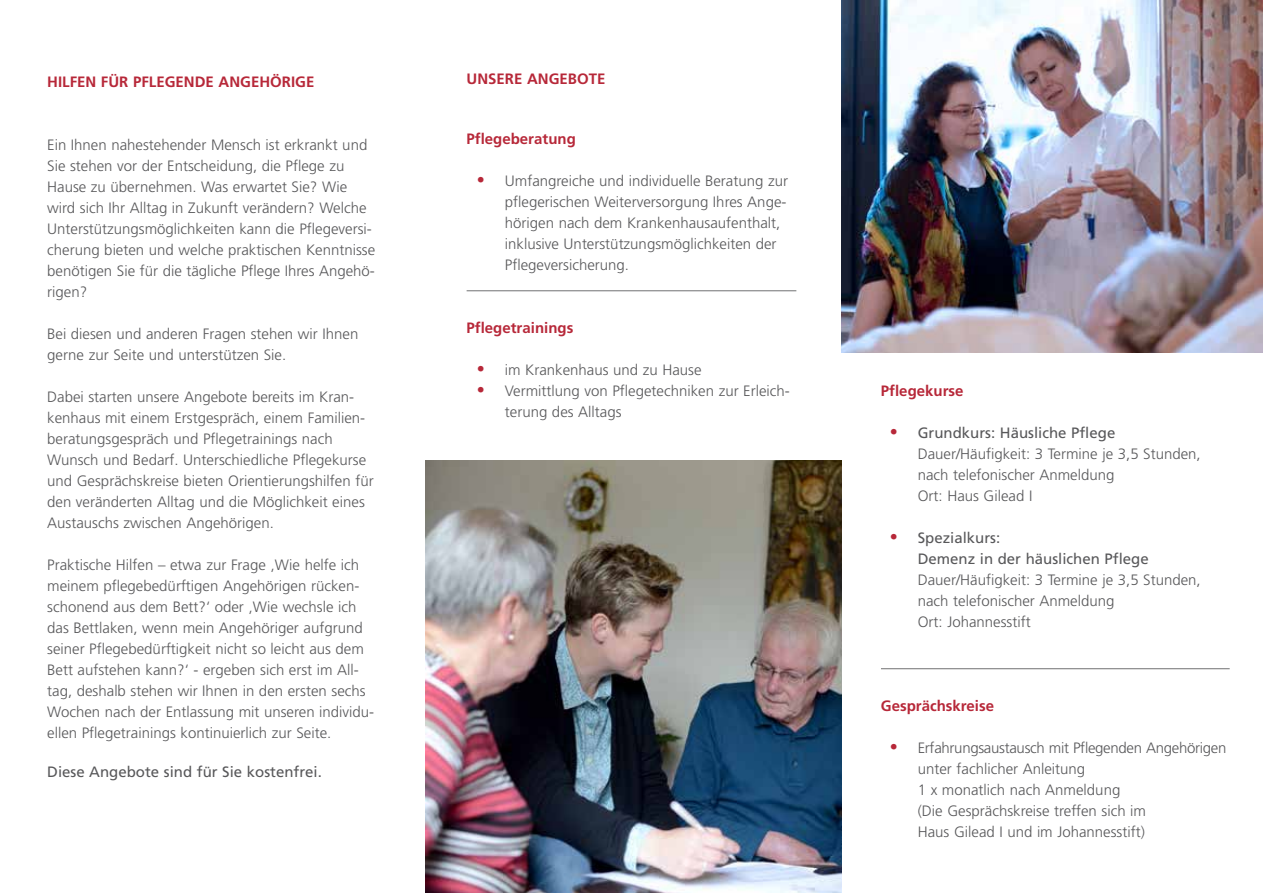
<style>
.page{position:relative;width:1263px;height:893px;background:#fff}
.page>*{position:absolute;margin:0;border:0;box-sizing:border-box;transform-origin:0 0}
.t1{font:300 15px/21px "Frutiger LT Std";color:#58585a}
.t2{font:700 15px "Frutiger LT Std";color:#b72839}
.t3{font:15px/21px "Frutiger LT Std";color:#58585a}
.s1{font-family:"Formata BQ";font-weight:700;font-size:18px;color:#b72839}
.s2{font-weight:400}
</style>
<div class="page">
<hr style="left:467px;top:290px;width:329px;height:1px;background:#707172">
<img style="left:841px;top:0;width:422px;height:352px">
<hr style="left:881px;top:668px;width:349px;height:1px;background:#707172">
<img style="left:426px;top:460px;width:415px;height:433px">
<p class="t2" style="left:47px;top:73px;width:269px">HILFEN FÜR PFLEGENDE ANGEHÖRIGE</p>
<p class="t1" style="left:47px;top:134px;width:330px">Ein Ihnen nahestehender Mensch ist erkrankt und Sie stehen vor der Entscheidung, die Pflege zu Hause zu übernehmen. Was erwartet Sie? Wie wird sich Ihr Alltag in Zukunft verändern? Welche Unterstützungsmöglichkeiten kann die Pflegeversi&shy;cherung bieten und welche praktischen Kenntnisse benötigen Sie für die tägliche Pflege Ihres Angehö&shy;rigen?</p>
<p class="t1" style="left:47px;top:323px;width:313px">Bei diesen und anderen Fragen stehen wir Ihnen gerne zur Seite und unterstützen Sie.</p>
<p class="t1" style="left:47px;top:386px;width:328px">Dabei starten unsere Angebote bereits im Kran&shy;kenhaus mit einem Erstgespräch, einem Familien&shy;beratungsgespräch und Pflegetrainings nach Wunsch und Bedarf. Unterschiedliche Pflegekurse und Gesprächskreise bieten Orientierungshilfen für den veränderten Alltag und die Möglichkeit eines Austauschs zwischen Angehörigen.</p>
<p class="t1" style="left:47px;top:554px;width:329px">Praktische Hilfen – etwa zur Frage ‚Wie helfe ich meinem pflegebedürftigen Angehörigen rücken&shy;schonend aus dem Bett?‘ oder ‚Wie wechsle ich das Bettlaken, wenn mein Angehöriger aufgrund seiner Pflegebedürftigkeit nicht so leicht aus dem Bett aufstehen kann?‘ - ergeben sich erst im All&shy;tag, deshalb stehen wir Ihnen in den ersten sechs Wochen nach der Entlassung mit unseren individu&shy;ellen Pflegetrainings kontinuierlich zur Seite.</p>
<p class="t3" style="left:47px;top:761px;width:276px">Diese Angebote sind für Sie kostenfrei.</p>
<p class="t2" style="left:467px;top:70px;width:140px">UNSERE ANGEBOTE</p>
<p class="t2" style="left:467px;top:130px;width:111px">Pflegeberatung</p>
<p class="t1" style="left:505px;top:171px;width:285px;text-indent:-27px"><span class="s1">•</span> Umfangreiche und individuelle Beratung zur pflegerischen Weiterversorgung Ihres Ange&shy;hörigen nach dem Krankenhausaufenthalt, inklusive Unterstützungsmöglichkeiten der Pflegeversicherung.</p>
<p class="t2" style="left:467px;top:319px;width:108px">Pflegetrainings</p>
<p class="t1" style="left:478px;top:360px;width:225px"><span class="s1">•</span> im Krankenhaus und zu Hause</p>
<p class="t1" style="left:505px;top:381px;width:287px;text-indent:-27px"><span class="s1">•</span> Vermittlung von Pflegetechniken zur Erleich&shy;terung des Alltags</p>
<p class="t2" style="left:881px;top:382px;width:84px">Pflegekurse</p>
<p class="t1" style="left:918px;top:423px;width:285px;text-indent:-27px"><span class="s1">•</span> <span class="s2">Grundkurs: Häusliche Pflege<br></span>Dauer/Häufigkeit: 3 Termine je 3,5 Stunden, nach telefonischer Anmeldung<br>Ort: Haus Gilead I</p>
<p class="t3" style="left:918px;top:527px;width:232px;text-indent:-27px"><span class="s1">•</span> Spezialkurs:<br>Demenz in der häuslichen Pflege</p>
<p class="t1" style="left:918px;top:570px;width:285px">Dauer/Häufigkeit: 3 Termine je 3,5 Stunden, nach telefonischer Anmeldung<br>Ort: Johannesstift</p>
<p class="t2" style="left:881px;top:697px;width:115px">Gesprächskreise</p>
<p class="t1" style="left:918px;top:738px;width:310px;text-indent:-27px"><span class="s1">•</span> Erfahrungsaustausch mit Pflegenden Angehörigen unter fachlicher Anleitung<br>1 x monatlich nach Anmeldung<br>(Die Gesprächskreise treffen sich im<br>Haus Gilead I und im Johannesstift)</p>
</div>
